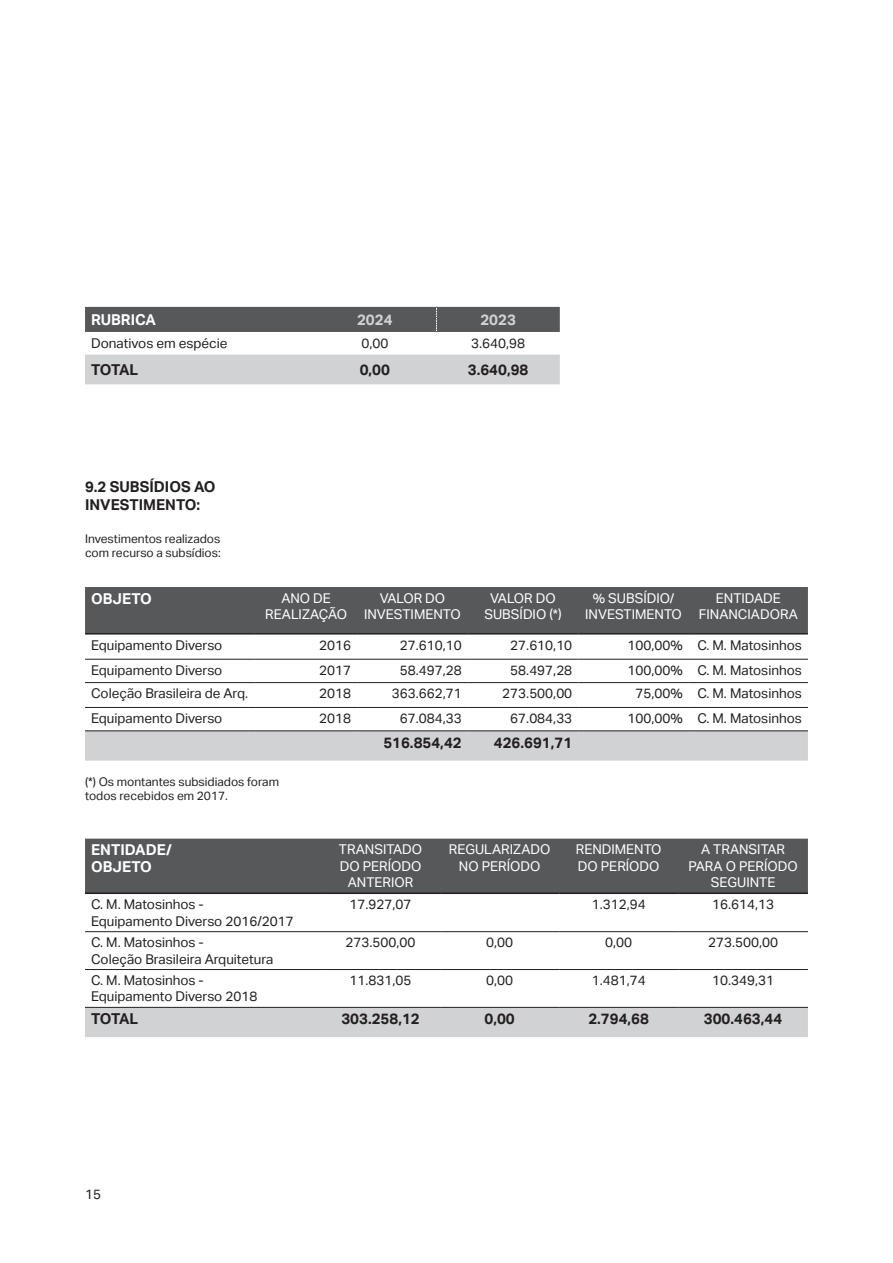
<style>
.page{position:relative;width:893px;height:1263px;background:#fff}
.page>*{position:absolute;margin:0;border:0;box-sizing:border-box;transform-origin:0 0}
.t1{font:700 15px/18px "Aktiv Grotesk";color:#231f20}
.t2{font:700 15px "Aktiv Grotesk";color:#fff}
.t3{font:700 15px "Aktiv Grotesk";color:#d1d2d4}
.t4{font:13.5px "Aktiv Grotesk";color:#231f20}
.t5{font:13.5px/16.5px "Aktiv Grotesk";color:#fff;text-align:center}
.t6{font:12px/14.4px "Aktiv Grotesk";color:#231f20}
</style>
<div class="page">
<div style="left:85px;top:355px;width:475px;height:29px;background:#d1d2d4"></div>
<div style="left:85px;top:307px;width:475px;height:25px;background:#57585a"></div>
<div style="left:85px;top:587px;width:723px;height:46px;background:#57585a"></div>
<div style="left:85px;top:732px;width:723px;height:29px;background:#d1d2d4"></div>
<hr style="left:85px;top:633px;width:170px;height:1px;background:#231f20">
<hr style="left:255px;top:633px;width:102px;height:1px;background:#231f20">
<hr style="left:357px;top:633px;width:111px;height:1px;background:#231f20">
<hr style="left:468px;top:633px;width:110px;height:1px;background:#231f20">
<hr style="left:578px;top:633px;width:111px;height:1px;background:#231f20">
<hr style="left:689px;top:633px;width:119px;height:1px;background:#231f20">
<hr style="left:85px;top:659px;width:170px;height:1px;background:#231f20">
<hr style="left:255px;top:659px;width:102px;height:1px;background:#231f20">
<hr style="left:357px;top:659px;width:111px;height:1px;background:#231f20">
<hr style="left:468px;top:659px;width:110px;height:1px;background:#231f20">
<hr style="left:578px;top:659px;width:111px;height:1px;background:#231f20">
<hr style="left:689px;top:659px;width:119px;height:1px;background:#231f20">
<hr style="left:85px;top:682px;width:170px;height:1px;background:#231f20">
<hr style="left:255px;top:682px;width:102px;height:1px;background:#231f20">
<hr style="left:357px;top:682px;width:111px;height:1px;background:#231f20">
<hr style="left:468px;top:682px;width:110px;height:1px;background:#231f20">
<hr style="left:578px;top:682px;width:111px;height:1px;background:#231f20">
<hr style="left:689px;top:682px;width:119px;height:1px;background:#231f20">
<hr style="left:85px;top:707px;width:170px;height:1px;background:#231f20">
<hr style="left:255px;top:707px;width:102px;height:1px;background:#231f20">
<hr style="left:357px;top:707px;width:111px;height:1px;background:#231f20">
<hr style="left:468px;top:707px;width:110px;height:1px;background:#231f20">
<hr style="left:578px;top:707px;width:111px;height:1px;background:#231f20">
<hr style="left:689px;top:707px;width:119px;height:1px;background:#231f20">
<hr style="left:85px;top:731px;width:170px;height:1px;background:#231f20">
<hr style="left:255px;top:731px;width:102px;height:1px;background:#231f20">
<hr style="left:357px;top:731px;width:111px;height:1px;background:#231f20">
<hr style="left:468px;top:731px;width:110px;height:1px;background:#231f20">
<hr style="left:578px;top:731px;width:111px;height:1px;background:#231f20">
<hr style="left:689px;top:731px;width:119px;height:1px;background:#231f20">
<div style="left:85px;top:839px;width:723px;height:53px;background:#57585a"></div>
<div style="left:85px;top:1008px;width:723px;height:29px;background:#d1d2d4"></div>
<hr style="left:85px;top:892px;width:236px;height:2px;background:#231f20">
<hr style="left:321px;top:892px;width:119px;height:2px;background:#231f20">
<hr style="left:440px;top:892px;width:119px;height:2px;background:#231f20">
<hr style="left:559px;top:892px;width:119px;height:2px;background:#231f20">
<hr style="left:678px;top:892px;width:130px;height:2px;background:#231f20">
<hr style="left:85px;top:931px;width:236px;height:1px;background:#231f20">
<hr style="left:321px;top:931px;width:119px;height:1px;background:#231f20">
<hr style="left:440px;top:931px;width:119px;height:1px;background:#231f20">
<hr style="left:559px;top:931px;width:119px;height:1px;background:#231f20">
<hr style="left:678px;top:931px;width:130px;height:1px;background:#231f20">
<hr style="left:85px;top:969px;width:236px;height:1px;background:#231f20">
<hr style="left:321px;top:969px;width:119px;height:1px;background:#231f20">
<hr style="left:440px;top:969px;width:119px;height:1px;background:#231f20">
<hr style="left:559px;top:969px;width:119px;height:1px;background:#231f20">
<hr style="left:678px;top:969px;width:130px;height:1px;background:#231f20">
<hr style="left:85px;top:1007px;width:236px;height:1px;background:#231f20">
<hr style="left:321px;top:1007px;width:119px;height:1px;background:#231f20">
<hr style="left:440px;top:1007px;width:119px;height:1px;background:#231f20">
<hr style="left:559px;top:1007px;width:119px;height:1px;background:#231f20">
<hr style="left:678px;top:1007px;width:130px;height:1px;background:#231f20">
<p class="t2" style="left:91px;top:311px;width:67px">RUBRICA</p>
<p class="t3" style="left:357px;top:311px;width:37px">2024</p>
<p class="t3" style="left:480px;top:311px;width:37px">2023</p>
<p class="t4" style="left:91px;top:335px;width:138px">Donativos em espécie</p>
<p class="t4" style="left:361px;top:335px;width:28px">0,00</p>
<p class="t4" style="left:471px;top:335px;width:55px">3.640,98</p>
<p class="t1" style="left:91px;top:361px;width:49px">TOTAL</p>
<p class="t1" style="left:360px;top:361px;width:32px">0,00</p>
<p class="t1" style="left:468px;top:361px;width:62px">3.640,98</p>
<p class="t1" style="left:85px;top:478px;width:132px">9.2 SUBSÍDIOS AO<br>INVESTIMENTO:</p>
<p class="t6" style="left:85px;top:531px;width:137px">Investimentos realizados</p>
<p class="t6" style="left:85px;top:546px;width:137px">com recurso a subsídios:</p>
<p class="t2" style="left:91px;top:590px;width:62px">OBJETO</p>
<p class="t5" style="left:281px;top:590px;width:51px">ANO DE</p>
<p class="t5" style="left:265px;top:606px;width:83px">REALIZAÇÃO</p>
<p class="t5" style="left:380px;top:590px;width:67px">VALOR DO</p>
<p class="t5" style="left:364px;top:606px;width:98px">INVESTIMENTO</p>
<p class="t5" style="left:490px;top:590px;width:67px">VALOR DO</p>
<p class="t5" style="left:484px;top:606px;width:79px">SUBSÍDIO (*)</p>
<p class="t5" style="left:593px;top:590px;width:83px">% SUBSÍDIO/</p>
<p class="t5" style="left:585px;top:606px;width:98px">INVESTIMENTO</p>
<p class="t5" style="left:716px;top:590px;width:66px">ENTIDADE</p>
<p class="t5" style="left:699px;top:606px;width:100px">FINANCIADORA</p>
<p class="t4" style="left:91px;top:637px;width:133px">Equipamento Diverso</p>
<p class="t4" style="left:319px;top:637px;width:33px">2016</p>
<p class="t4" style="left:400px;top:637px;width:63px">27.610,10</p>
<p class="t4" style="left:510px;top:637px;width:63px">27.610,10</p>
<p class="t4" style="left:627px;top:637px;width:57px">100,00%</p>
<p class="t4" style="left:697px;top:637px;width:106px">C. M. Matosinhos</p>
<p class="t4" style="left:91px;top:662px;width:133px">Equipamento Diverso</p>
<p class="t4" style="left:319px;top:662px;width:33px">2017</p>
<p class="t4" style="left:400px;top:662px;width:63px">58.497,28</p>
<p class="t4" style="left:510px;top:662px;width:63px">58.497,28</p>
<p class="t4" style="left:627px;top:662px;width:57px">100,00%</p>
<p class="t4" style="left:697px;top:662px;width:106px">C. M. Matosinhos</p>
<p class="t4" style="left:91px;top:686px;width:158px">Coleção Brasileira de Arq.</p>
<p class="t4" style="left:319px;top:686px;width:33px">2018</p>
<p class="t4" style="left:392px;top:686px;width:71px">363.662,71</p>
<p class="t4" style="left:502px;top:686px;width:71px">273.500,00</p>
<p class="t4" style="left:635px;top:686px;width:49px">75,00%</p>
<p class="t4" style="left:697px;top:686px;width:106px">C. M. Matosinhos</p>
<p class="t4" style="left:91px;top:710px;width:133px">Equipamento Diverso</p>
<p class="t4" style="left:319px;top:710px;width:33px">2018</p>
<p class="t4" style="left:400px;top:710px;width:63px">67.084,33</p>
<p class="t4" style="left:510px;top:710px;width:63px">67.084,33</p>
<p class="t4" style="left:627px;top:710px;width:57px">100,00%</p>
<p class="t4" style="left:697px;top:710px;width:106px">C. M. Matosinhos</p>
<p class="t1" style="left:383px;top:733px;width:80px">516.854,42</p>
<p class="t1" style="left:494px;top:733px;width:80px">426.691,71</p>
<p class="t6" style="left:85px;top:774px;width:196px">(*) Os montantes subsidiados foram todos recebidos em 2017.</p>
<p class="t2" style="left:91px;top:841px;width:82px">ENTIDADE/</p>
<p class="t2" style="left:91px;top:858px;width:62px">OBJETO</p>
<p class="t5" style="left:339px;top:841px;width:85px">TRANSITADO<br>DO PERÍODO<br>ANTERIOR</p>
<p class="t5" style="left:449px;top:841px;width:103px">REGULARIZADO<br>NO PERÍODO</p>
<p class="t5" style="left:576px;top:841px;width:87px;text-align:left">RENDIMENTO<br>DO PERÍODO</p>
<p class="t5" style="left:688px;top:841px;width:111px">A TRANSITAR<br>PARA O PERÍODO<br>SEGUINTE</p>
<p class="t4" style="left:91px;top:897px;width:114px">C. M. Matosinhos -</p>
<p class="t4" style="left:91px;top:913px;width:204px">Equipamento Diverso 2016/2017</p>
<p class="t4" style="left:350px;top:897px;width:63px">17.927,07</p>
<p class="t4" style="left:592px;top:897px;width:55px">1.312,94</p>
<p class="t4" style="left:712px;top:897px;width:63px">16.614,13</p>
<p class="t4" style="left:91px;top:935px;width:114px">C. M. Matosinhos -</p>
<p class="t4" style="left:91px;top:951px;width:184px">Coleção Brasileira Arquitetura</p>
<p class="t4" style="left:346px;top:935px;width:71px">273.500,00</p>
<p class="t4" style="left:486px;top:935px;width:28px">0,00</p>
<p class="t4" style="left:605px;top:935px;width:28px">0,00</p>
<p class="t4" style="left:708px;top:935px;width:71px">273.500,00</p>
<p class="t4" style="left:91px;top:972px;width:114px">C. M. Matosinhos -</p>
<p class="t4" style="left:91px;top:989px;width:168px">Equipamento Diverso 2018</p>
<p class="t4" style="left:350px;top:972px;width:63px">11.831,05</p>
<p class="t4" style="left:486px;top:972px;width:28px">0,00</p>
<p class="t4" style="left:592px;top:972px;width:55px">1.481,74</p>
<p class="t4" style="left:712px;top:972px;width:63px">10.349,31</p>
<p class="t1" style="left:91px;top:1010px;width:49px">TOTAL</p>
<p class="t1" style="left:341px;top:1010px;width:80px">303.258,12</p>
<p class="t1" style="left:484px;top:1010px;width:32px">0,00</p>
<p class="t1" style="left:588px;top:1010px;width:62px">2.794,68</p>
<p class="t1" style="left:704px;top:1010px;width:80px">300.463,44</p>
<p class="t4" style="left:85px;top:1187px;width:17px">15</p>
</div>
